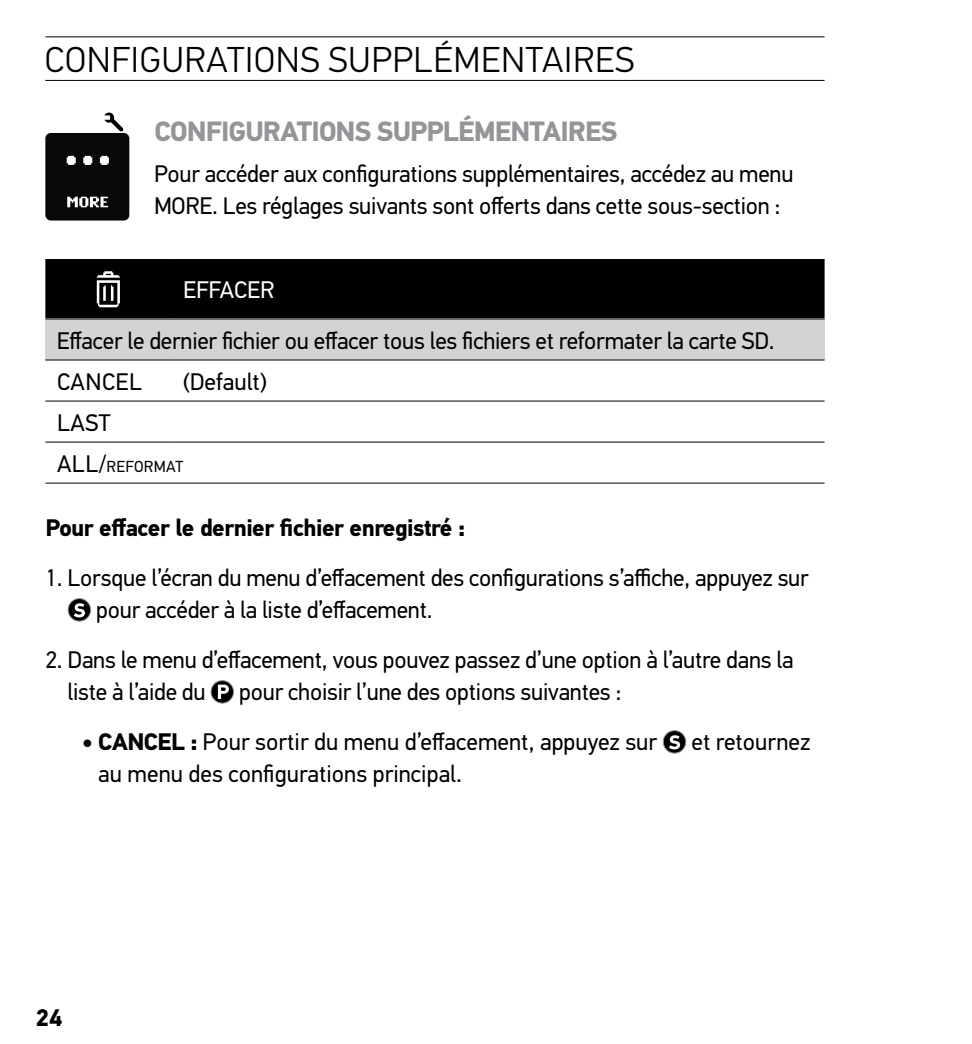
<style>
.page{position:relative;width:972px;height:1044px;background:#fff}
.page>*{position:absolute;margin:0;border:0;box-sizing:border-box;transform-origin:0 0}
.t1{font:300 36px "PF Din Text Pro";color:#000}
.t2{font:700 28px "PF Din Text Pro";letter-spacing:-.03em;color:#939598}
.t3{font:24px/32px "PF Din Text Pro";letter-spacing:-.01em;color:#000}
.t4{font:700 24px "PF Din Text Pro";letter-spacing:-.025em;color:#000}
.t5{font:24px "PF Din Text Pro";color:#fff}
.t6{font:16px "PF Din Text Pro";color:#000}
.s1{font-size:24px}
.s2{font-weight:700}
</style>
<div class="page">
<hr style="left:45px;top:80px;width:780px;height:1px;background:#000">
<hr style="left:45px;top:36px;width:780px;height:2px;background:#000">
<div style="left:45px;top:133px;width:84px;height:88px;background:#070909;border-radius:5px"></div>
<svg style="left:67px;top:197px;width:41px;height:10px"></svg>
<svg style="left:67px;top:156px;width:9px;height:9px"></svg>
<svg style="left:83px;top:156px;width:9px;height:9px"></svg>
<svg style="left:100px;top:156px;width:9px;height:9px"></svg>
<svg style="left:104px;top:113px;width:19px;height:19px"></svg>
<div style="left:45px;top:260px;width:780px;height:58px;background:#000"></div>
<div style="left:45px;top:319px;width:780px;height:41px;background:#d1d3d4"></div>
<hr style="left:45px;top:259px;width:126px;height:1px;background:#000">
<hr style="left:45px;top:318px;width:126px;height:2px;background:#000">
<hr style="left:171px;top:318px;width:654px;height:2px;background:#000">
<hr style="left:171px;top:259px;width:654px;height:1px;background:#000">
<hr style="left:45px;top:359px;width:126px;height:2px;background:#000">
<hr style="left:171px;top:359px;width:654px;height:2px;background:#000">
<hr style="left:45px;top:400px;width:126px;height:2px;background:#000">
<hr style="left:171px;top:400px;width:654px;height:2px;background:#000">
<hr style="left:45px;top:441px;width:126px;height:2px;background:#000">
<hr style="left:171px;top:441px;width:654px;height:2px;background:#000">
<hr style="left:45px;top:482px;width:126px;height:2px;background:#000">
<hr style="left:171px;top:482px;width:654px;height:2px;background:#000">
<svg style="left:97px;top:271px;width:23px;height:36px"></svg>
<svg style="left:68px;top:599px;width:23px;height:22px"></svg>
<div style="left:68px;top:598px;width:23px;height:24px;border:1px solid #939598;border-radius:50%"></div>
<svg style="left:74px;top:603px;width:11px;height:14px"></svg>
<svg style="left:211px;top:681px;width:23px;height:22px"></svg>
<div style="left:211px;top:680px;width:23px;height:24px;border:1px solid #939598;border-radius:50%"></div>
<svg style="left:218px;top:685px;width:11px;height:14px"></svg>
<svg style="left:663px;top:731px;width:23px;height:22px"></svg>
<div style="left:663px;top:730px;width:23px;height:24px;border:1px solid #939598;border-radius:50%"></div>
<svg style="left:669px;top:735px;width:11px;height:14px"></svg>
<h1 class="t1" style="left:45px;top:39px;width:21px">CONFIGURATIONS</h1>
<h1 class="t1" style="left:329px;top:39px;width:173px">SU PPLÉMENTAIRES</h1>
<p class="t2" style="left:154px;top:114px;width:464px">Configurations supplémentaires</p>
<p class="t3" style="left:154px;top:158px;width:641px">Pour accéder aux configurations supplémentaires, accédez au menu<br>MORE. Les réglages suivants sont offerts dans cette sous-section :</p>
<p class="t5" style="left:183px;top:276px;width:27px">Effacer</p>
<p class="t3" style="left:57px;top:320px;width:719px;line-height:41.2px">Effacer le dernier fichier ou effacer tous les fichiers et reformater la carte SD. cancel</p>
<p class="t3" style="left:183px;top:366px;width:86px">(Default)</p>
<p class="t3" style="left:57px;top:407px;width:14px">last</p>
<p class="t6" style="left:57px;top:457px;width:70px"><span class="s1">all/</span>Reformat</p>
<p class="t4" style="left:45px;top:513px;width:421px">Pour effacer le dernier fichier enregistré :</p>
<p class="t3" style="left:96px;top:562px;width:714px;text-indent:-51px">1. Lorsque l’écran du menu d’effacement des configurations s’affiche, appuyez sur pour accéder à la liste d’effacement.</p>
<p class="t3" style="left:68px;top:644px;width:727px;text-indent:-22px">2. Dans le menu d’effacement, vous pouvez passez d’une option à l’autre dans la liste à l’aide du</p>
<p class="t3" style="left:239px;top:676px;width:384px">pour choisir l’une des options suivantes :</p>
<p class="t3" style="left:81px;top:726px;width:578px"><span class="s2">• CANCEL :</span> Pour sortir du menu d’effacement, appuyez sur</p>
<p class="t3" style="left:692px;top:726px;width:120px">et retournez</p>
<p class="t3" style="left:98px;top:758px;width:365px">au menu des configurations principal.</p>
<p class="t4" style="left:36px;top:1003px;width:28px">24</p>
</div>
